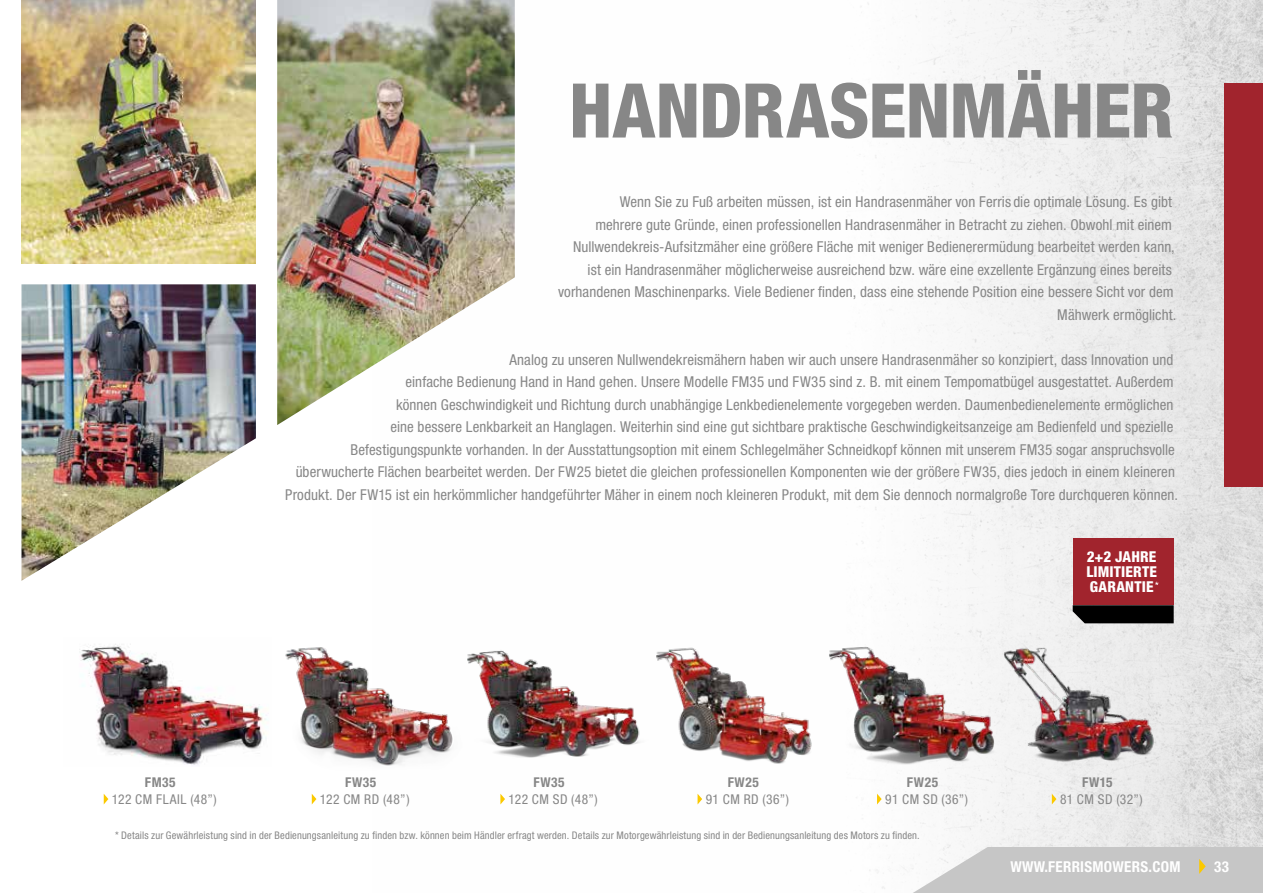
<style>
.page{position:relative;width:1263px;height:893px;background:#fff}
.page>*{position:absolute;margin:0;border:0;box-sizing:border-box;transform-origin:0 0}
.t1{font:800 condensed 75.45px "Helvetica Neue LT Std";letter-spacing:-.01em;color:#878787}
.t2{font:condensed 15px "Helvetica Neue LT Std";letter-spacing:.005em;color:#878787}
.t3{font:800 condensed 15px/15px "Helvetica Neue LT Std";letter-spacing:.015em;color:#fff;text-align:justify}
.t4{font:700 condensed 15px "Helvetica Neue LT Std";letter-spacing:.02em;color:#fff}
.t5{font:condensed 13.5px "Helvetica Neue LT Std";letter-spacing:.04em;color:#878787}
.t6{font:700 condensed 13.5px "Helvetica Neue LT Std";letter-spacing:.04em;color:#878787}
.t7{font:condensed 10.5px "Helvetica Neue LT Std";letter-spacing:.01em;color:#878787}
</style>
<div class="page">
<img style="left:79px;top:644px;width:175px;height:121px">
<img style="left:856px;top:0;width:407px;height:889px">
<svg style="left:913px;top:847px;width:350px;height:46px;background:#cbcbca"></svg>
<img style="left:22px;top:0;width:234px;height:263px">
<img style="left:22px;top:284px;width:234px;height:297px">
<div style="left:1224px;top:84px;width:39px;height:403px;background:#a1242d"></div>
<svg style="left:104px;top:794px;width:4px;height:10px"></svg>
<svg style="left:500px;top:794px;width:5px;height:10px"></svg>
<svg style="left:312px;top:794px;width:4px;height:10px"></svg>
<svg style="left:697px;top:794px;width:5px;height:10px"></svg>
<svg style="left:877px;top:794px;width:5px;height:10px"></svg>
<svg style="left:1052px;top:794px;width:4px;height:10px"></svg>
<img style="left:254px;top:647px;width:199px;height:119px">
<img style="left:467px;top:650px;width:173px;height:108px">
<img style="left:656px;top:647px;width:135px;height:117px">
<img style="left:791px;top:618px;width:241px;height:168px">
<img style="left:966px;top:623px;width:228px;height:152px">
<img style="left:277px;top:0;width:238px;height:425px">
<svg style="left:1073px;top:605px;width:101px;height:18px;background:#0c0c0c"></svg>
<div style="left:1073px;top:538px;width:101px;height:67px;background:#a1242d"></div>
<h1 class="t1" style="left:569px;top:64px;width:606px">HANDRASENMÄHER</h1>
<p class="t2" style="left:620px;top:193px;width:554px">Wenn Sie zu Fuß arbeiten müssen, ist ein Handrasenmäher von Ferris die optimale Lösung. Es gibt</p>
<p class="t2" style="left:595px;top:216px;width:578px">mehrere gute Gründe, einen professionellen Handrasenmäher in Betracht zu ziehen. Obwohl mit einem</p>
<p class="t2" style="left:573px;top:238px;width:603px">Nullwendekreis-Aufsitzmäher eine größere Fläche mit weniger Bedienerermüdung bearbeitet werden kann,</p>
<p class="t2" style="left:588px;top:261px;width:586px">ist ein Handrasenmäher möglicherweise ausreichend bzw. wäre eine exzellente Ergänzung eines bereits</p>
<p class="t2" style="left:558px;top:283px;width:617px">vorhandenen Maschinenparks. Viele Bediener finden, dass eine stehende Position eine bessere Sicht vor dem</p>
<p class="t2" style="left:1057px;top:306px;width:121px">Mähwerk ermöglicht.</p>
<p class="t2" style="left:509px;top:351px;width:665px">Analog zu unseren Nullwendekreismähern haben wir auch unsere Handrasenmäher so konzipiert, dass Innovation und</p>
<p class="t2" style="left:406px;top:373px;width:769px">einfache Bedienung Hand in Hand gehen. Unsere Modelle FM35 und FW35 sind z. B. mit einem Tempomatbügel ausgestattet. Außerdem</p>
<p class="t2" style="left:396px;top:396px;width:779px">können Geschwindigkeit und Richtung durch unabhängige Lenkbedienelemente vorgegeben werden. Daumenbedienelemente ermöglichen</p>
<p class="t2" style="left:390px;top:418px;width:784px">eine bessere Lenkbarkeit an Hanglagen. Weiterhin sind eine gut sichtbare praktische Geschwindigkeitsanzeige am Bedienfeld und spezielle</p>
<p class="t2" style="left:350px;top:441px;width:826px">Befestigungspunkte vorhanden. In der Ausstattungsoption mit einem Schlegelmäher Schneidkopf können mit unserem FM35 sogar anspruchsvolle</p>
<p class="t2" style="left:296px;top:463px;width:881px">überwucherte Flächen bearbeitet werden. Der FW25 bietet die gleichen professionellen Komponenten wie der größere FW35, dies jedoch in einem kleineren</p>
<p class="t2" style="left:285px;top:486px;width:894px">Produkt. Der FW15 ist ein herkömmlicher handgeführter Mäher in einem noch kleineren Produkt, mit dem Sie dennoch normalgroße Tore durchqueren können.</p>
<p class="t3" style="left:1086px;top:549px;width:72px">2+2 JAHRE LIMITIERTE GARANTIE</p>
<p class="t6" style="left:145px;top:774px;width:32px">FM35</p>
<p class="t5" style="left:112px;top:791px;width:106px">122 CM FLAIL (48”)</p>
<p class="t6" style="left:345px;top:774px;width:33px">FW35</p>
<p class="t5" style="left:320px;top:791px;width:91px">122 CM RD (48”)</p>
<p class="t6" style="left:533px;top:774px;width:33px">FW35</p>
<p class="t5" style="left:509px;top:791px;width:91px">122 CM SD (48”)</p>
<p class="t6" style="left:728px;top:774px;width:33px">FW25</p>
<p class="t5" style="left:706px;top:791px;width:85px">91 CM RD (36”)</p>
<p class="t6" style="left:907px;top:774px;width:33px">FW25</p>
<p class="t5" style="left:885px;top:791px;width:84px">91 CM SD (36”)</p>
<p class="t6" style="left:1082px;top:774px;width:32px">FW15</p>
<p class="t5" style="left:1060px;top:791px;width:84px">81 CM SD (32”)</p>
<p class="t7" style="left:115px;top:829px;width:806px">* Details zur Gewährleistung sind in der Bedienungsanleitung zu finden bzw. können beim Händler erfragt werden. Details zur Motorgewährleistung sind in der Bedienungsanleitung des Motors zu finden.</p>
<p class="t4" style="left:1010px;top:858px;width:172px">WWW.FERRISMOWERS.COM</p>
<p class="t4" style="left:1214px;top:858px;width:16px">33</p>
</div>
